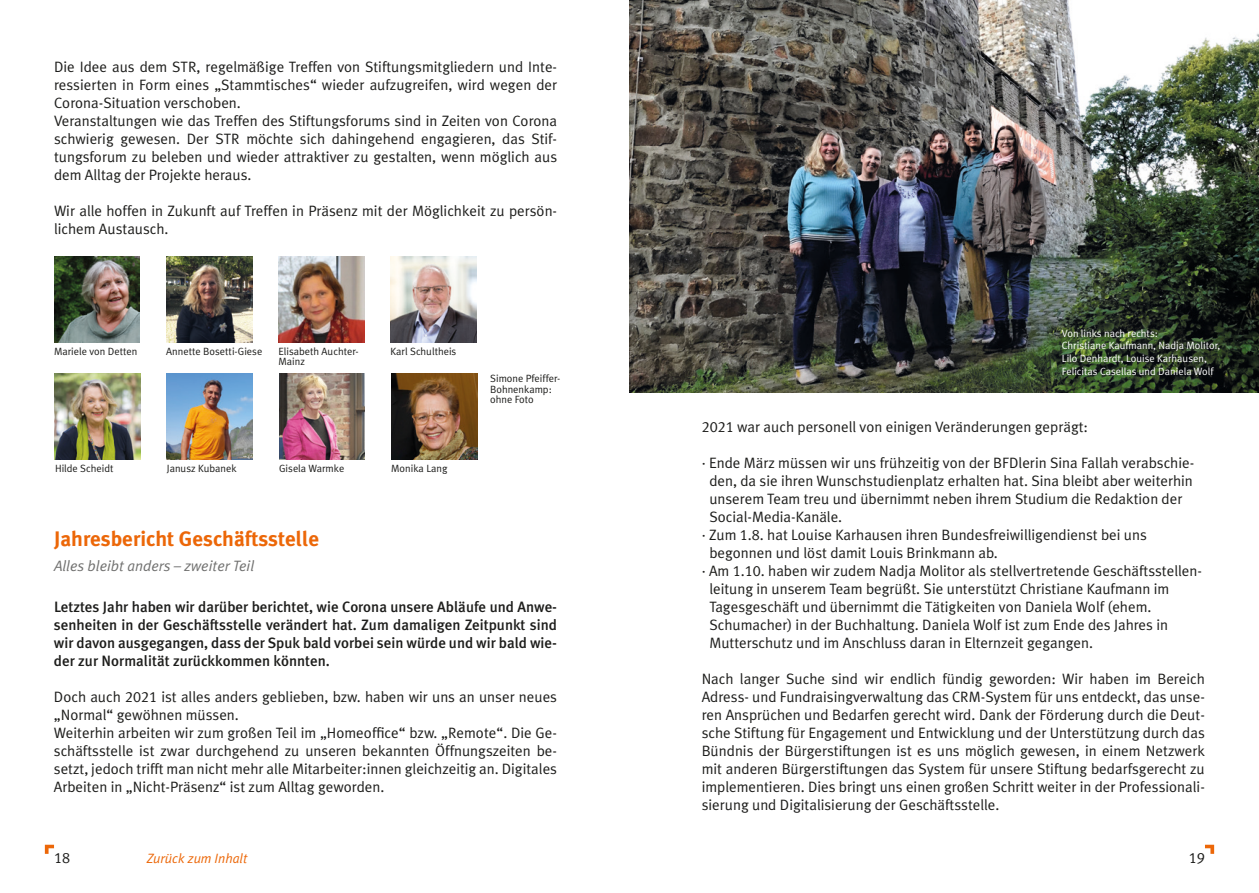
<style>
.page{position:relative;width:1259px;height:893px;background:#fff}
.page>*{position:absolute;margin:0;border:0;box-sizing:border-box;transform-origin:0 0}
.t1{font:700 21px "Meta Plus";color:#ec6708}
.t2{font:15px/18px "Meta Plus Normal";color:#1d1d1b}
.t3{font:500 15px/18px "Meta Plus";color:#1d1d1b;text-align:justify}
.t4{font:italic 15px "Meta Plus Normal";color:#70706f}
.t5{font:15px "Meta Plus Normal Caps";color:#1d1d1b}
.t6{font:italic 13.5px "Meta Plus Normal";color:#ec6708}
.t7{font:10.5px/10.5px "Meta Plus Normal";color:#1d1d1b}
.t8{font:10.5px/12.6px "Meta Plus Normal";color:#fff}
.s1{font-family:"Meta Plus Normal Caps"}
</style>
<div class="page">
<svg style="left:45px;top:845px;width:9px;height:9px"></svg>
<svg style="left:1205px;top:845px;width:9px;height:9px"></svg>
<img style="left:629px;top:0;width:630px;height:392px">
<img style="left:54px;top:256px;width:86px;height:86px">
<img style="left:391px;top:256px;width:85px;height:86px">
<img style="left:167px;top:374px;width:86px;height:86px">
<img style="left:279px;top:374px;width:86px;height:86px">
<img style="left:391px;top:374px;width:86px;height:86px">
<img style="left:55px;top:374px;width:85px;height:86px">
<img style="left:166px;top:256px;width:86px;height:86px">
<img style="left:278px;top:256px;width:86px;height:86px">
<p class="t2" style="left:54px;top:58px;width:505px">Die Idee aus dem STR, regelmäßige Treffen von Stiftungsmitgliedern und Inte&shy;ressierten in Form eines „Stammtisches“ wieder aufzugreifen, wird wegen der Corona-Situation verschoben.<br>Veranstaltungen wie das Treffen des Stiftungsforums sind in Zeiten von Corona schwierig gewesen. Der STR möchte sich dahingehend engagieren, das Stif&shy;tungsforum zu beleben und wieder attraktiver zu gestalten, wenn möglich aus dem Alltag der Projekte heraus.</p>
<p class="t2" style="left:54px;top:202px;width:505px">Wir alle hoffen in Zukunft auf Treffen in Präsenz mit der Möglichkeit zu persön&shy;lichem Austausch.</p>
<p class="t7" style="left:54px;top:346px;width:85px">Mariele von Detten</p>
<p class="t7" style="left:278px;top:346px;width:82px">Elisabeth Auchter-<br>Mainz</p>
<p class="t7" style="left:166px;top:346px;width:98px">Annette Bosetti-Giese</p>
<p class="t7" style="left:391px;top:346px;width:67px">Karl Schultheis</p>
<p class="t7" style="left:55px;top:463px;width:60px">Hilde Scheidt</p>
<p class="t7" style="left:167px;top:463px;width:71px">Janusz Kubanek</p>
<p class="t7" style="left:279px;top:463px;width:67px">Gisela Warmke</p>
<p class="t7" style="left:391px;top:463px;width:58px">Monika Lang</p>
<p class="t7" style="left:490px;top:373px;width:72px">Simone Pfeiffer-<br>Bohnenkamp: ohne Foto</p>
<h1 class="t1" style="left:54px;top:526px;width:267px">Jahresbericht Geschäftsstelle</h1>
<p class="t4" style="left:54px;top:557px;width:202px">Alles bleibt anders – zweiter Teil</p>
<p class="t3" style="left:54px;top:598px;width:505px">Letztes Jahr haben wir darüber berichtet, wie Corona unsere Abläufe und Anwe&shy;senheiten in der Geschäftsstelle verändert hat. Zum damaligen Zeitpunkt sind wir davon ausgegangen, dass der Spuk bald vorbei sein würde und wir bald wie&shy;der zur Normalität zurückkommen könnten.</p>
<p class="t2" style="left:54px;top:688px;width:505px">Doch auch <span class="s1">2021</span> ist alles anders geblieben, bzw. haben wir uns an unser neues „Normal“ gewöhnen müssen.<br>Weiterhin arbeiten wir zum großen Teil im „Homeoffice“ bzw. „Remote“. Die Ge&shy;schäftsstelle ist zwar durchgehend zu unseren bekannten Öffnungszeiten be&shy;setzt, jedoch trifft man nicht mehr alle Mitarbeiter:innen gleichzeitig an. Digitales Arbeiten in „Nicht-Präsenz“ ist zum Alltag geworden.</p>
<p class="t8" style="left:1062px;top:327px;width:160px">Von links nach rechts:<br>Christiane Kaufmann, Nadja Molitor,<br>Lilo Denhardt, Louise Karhausen,<br>Felicitas Casellas und Daniela Wolf</p>
<p class="t2" style="left:701px;top:418px;width:388px"><span class="s1">2021</span> war auch personell von einigen Veränderungen geprägt:</p>
<p class="t2" style="left:701px;top:454px;width:494px">· Ende März müssen wir uns frühzeitig von der BFDlerin Sina Fallah verabschie-</p>
<p class="t2" style="left:709px;top:472px;width:485px">den, da sie ihren Wunschstudienplatz erhalten hat. Sina bleibt aber weiterhin</p>
<p class="t2" style="left:709px;top:490px;width:474px">unserem Team treu und übernimmt neben ihrem Studium die Redaktion der</p>
<p class="t2" style="left:709px;top:508px;width:134px">Social-Media-Kanäle.</p>
<p class="t2" style="left:701px;top:526px;width:447px">· Zum <span class="s1">1</span>.<span class="s1">8</span>. hat Louise Karhausen ihren Bundesfreiwilligendienst bei uns</p>
<p class="t2" style="left:709px;top:544px;width:290px">begonnen und löst damit Louis Brinkmann ab.</p>
<p class="t2" style="left:701px;top:562px;width:502px">· Am <span class="s1">1</span>.<span class="s1">10</span>. haben wir zudem Nadja Molitor als stellvertretende Geschäftsstellen-</p>
<p class="t2" style="left:709px;top:580px;width:461px">leitung in unserem Team begrüßt. Sie unterstützt Christiane Kaufmann im</p>
<p class="t2" style="left:709px;top:598px;width:443px">Tagesgeschäft und übernimmt die Tätigkeiten von Daniela Wolf (ehem.</p>
<p class="t2" style="left:709px;top:616px;width:460px">Schumacher) in der Buchhaltung. Daniela Wolf ist zum Ende des Jahres in</p>
<p class="t2" style="left:709px;top:634px;width:385px">Mutterschutz und im Anschluss daran in Elternzeit gegangen.</p>
<p class="t2" style="left:701px;top:670px;width:505px;text-align:justify">Nach langer Suche sind wir endlich fündig geworden: Wir haben im Bereich Adress- und Fundraisingverwaltung das CRM-System für uns entdeckt, das unse&shy;ren Ansprüchen und Bedarfen gerecht wird. Dank der Förderung durch die Deut&shy;sche Stiftung für Engagement und Entwicklung und der Unterstützung durch das Bündnis der Bürgerstiftungen ist es uns möglich gewesen, in einem Netzwerk mit anderen Bürgerstiftungen das System für unsere Stiftung bedarfsgerecht zu implementieren. Dies bringt uns einen großen Schritt weiter in der Professionali&shy;sierung und Digitalisierung der Geschäftsstelle.</p>
<p class="t5" style="left:54px;top:849px;width:18px">18</p>
<p class="t6" style="left:147px;top:851px;width:102px">Zurück zum Inhalt</p>
<p class="t5" style="left:1189px;top:849px;width:18px">19</p>
</div>
